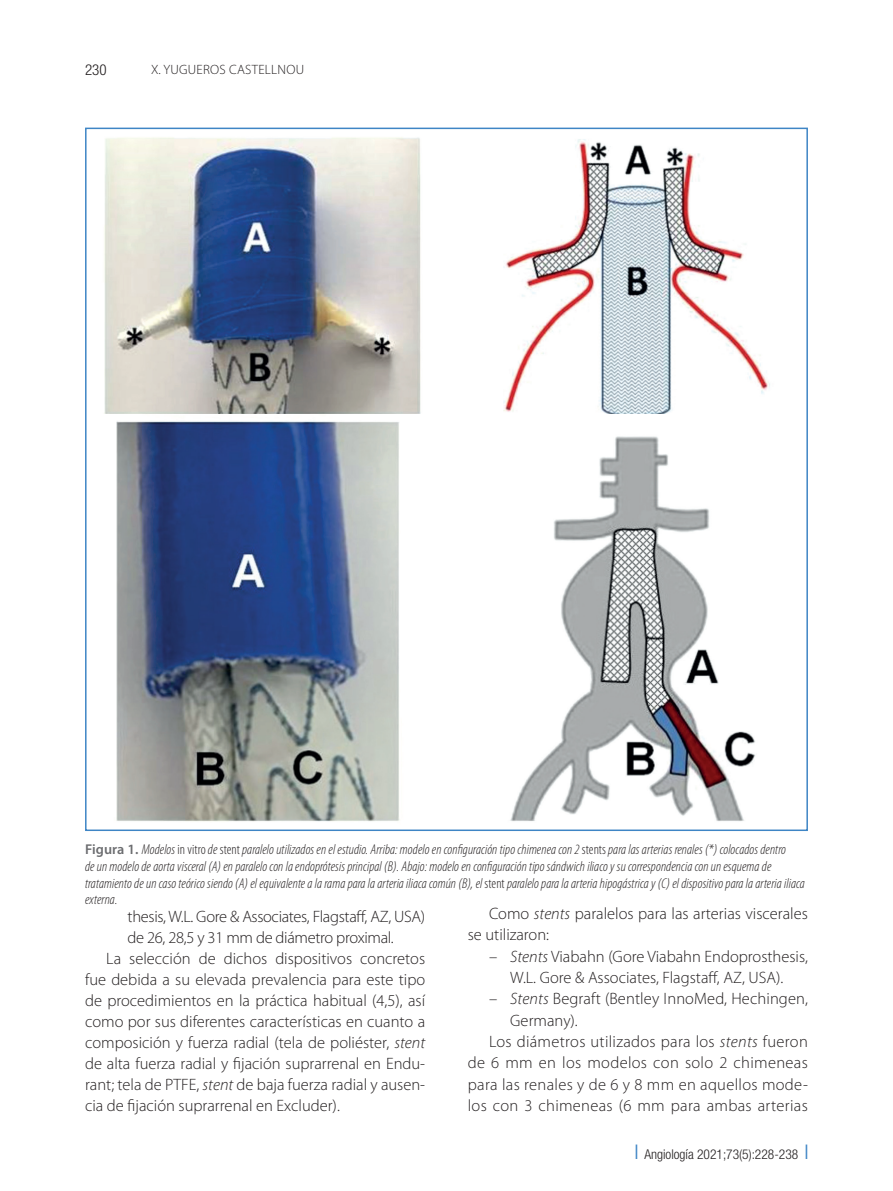
<style>
.page{position:relative;width:893px;height:1191px;background:#fff}
.page>*{position:absolute;margin:0;border:0;box-sizing:border-box;transform-origin:0 0}
.Guion{font:300 16.5px/21px "Myriad Pro";color:#231f20;text-align:justify}
.Guion-2{font:300 16.5px/21px "Myriad Pro";letter-spacing:-.02em;color:#231f20}
.t1{font:300 condensed 15px "Helvetica Neue LT Std";color:#231f20}
.Pies_figuras{font:italic 300 condensed 14.25px/16.5px "Myriad Pro";letter-spacing:.005em;color:#231f20}
.t2{font:300 condensed 13.5px "Helvetica Neue LT Std";color:#231f20}
.t3{font:300 13.5px "Myriad Pro";letter-spacing:.02em;color:#231f20}
.s1{font-weight:600;font-style:normal;font-stretch:normal;color:#6c6d70}
.s2{font-style:normal}
.s3{font-style:italic}
.s4{color:#3e85c5}
</style>
<div class="page">
<img style="left:104px;top:137px;width:666px;height:277px">
<img style="left:116px;top:421px;width:640px;height:401px">
<p class="t1" style="left:85px;top:61px;width:23px">230</p>
<p class="t3" style="left:151px;top:61px;width:155px">X. YUGUEROS CASTELLNOU</p>
<p class="Pies_figuras" style="left:85px;top:841px;width:721px"><span class="s1">Figura 1.</span> Modelos <span class="s2">in vitro</span> de <span class="s2">stent</span> paralelo utilizados en el estudio. Arriba: modelo en configuración tipo chimenea con 2 <span class="s2">stents</span> para las arterias renales (*) colocados dentro<br>de un modelo de aorta visceral (A) en paralelo con la endoprótesis principal (B). Abajo: modelo en configuración tipo sándwich iliaco y su correspondencia con un esquema de tratamiento de un caso teórico siendo (A) el equivalente a la rama para la arteria iliaca común (B), el <span class="s2">stent</span> paralelo para la arteria hipogástrica y (C) el dispositivo para la arteria iliaca externa.</p>
<p class="Guion-2" style="left:128px;top:905px;width:299px">thesis, W.L. Gore &amp; Associates, Flagstaff, AZ, USA) de 26, 28,5 y 31 mm de diámetro proximal.</p>
<p class="Guion" style="left:85px;top:947px;width:342px;text-indent:21px">La selección de dichos dispositivos concretos fue debida a su elevada prevalencia para este tipo de procedimientos en la práctica habitual (4,5), así como por sus diferentes características en cuanto a composición y fuerza radial (tela de poliéster, <span class="s3">stent </span>de alta fuerza radial y fijación suprarrenal en Endu&shy;rant; tela de PTFE, <span class="s3">stent</span> de baja fuerza radial y ausen&shy;cia de fijación suprarrenal en Excluder).</p>
<p class="Guion" style="left:468px;top:902px;width:342px;text-indent:21px">Como <span class="s3">stents</span> paralelos para las arterias viscerales se utilizaron:</p>
<p class="Guion" style="left:489px;top:945px;width:320px;text-align:center">– <span class="s3">Stents</span> Viabahn (Gore Viabahn Endoprosthesis,<br>W.L. Gore &amp; Associates, Flagstaff, AZ, USA).</p>
<p class="Guion" style="left:510px;top:988px;width:299px;text-indent:-21px">– <span class="s3">Stents</span> Begraft (Bentley InnoMed, Hechingen,<br>Germany).</p>
<p class="Guion" style="left:468px;top:1030px;width:342px;text-indent:21px">Los diámetros utilizados para los <span class="s3">stents</span> fueron de 6 mm en los modelos con solo 2 chimeneas para las renales y de 6 y 8 mm en aquellos mode&shy;los con 3 chimeneas (6 mm para ambas arterias</p>
<p class="t2" style="left:635px;top:1146px;width:174px"><span class="s4">❘</span> Angiología 2021;73(5):228-238 <span class="s4">❘</span></p>
</div>
